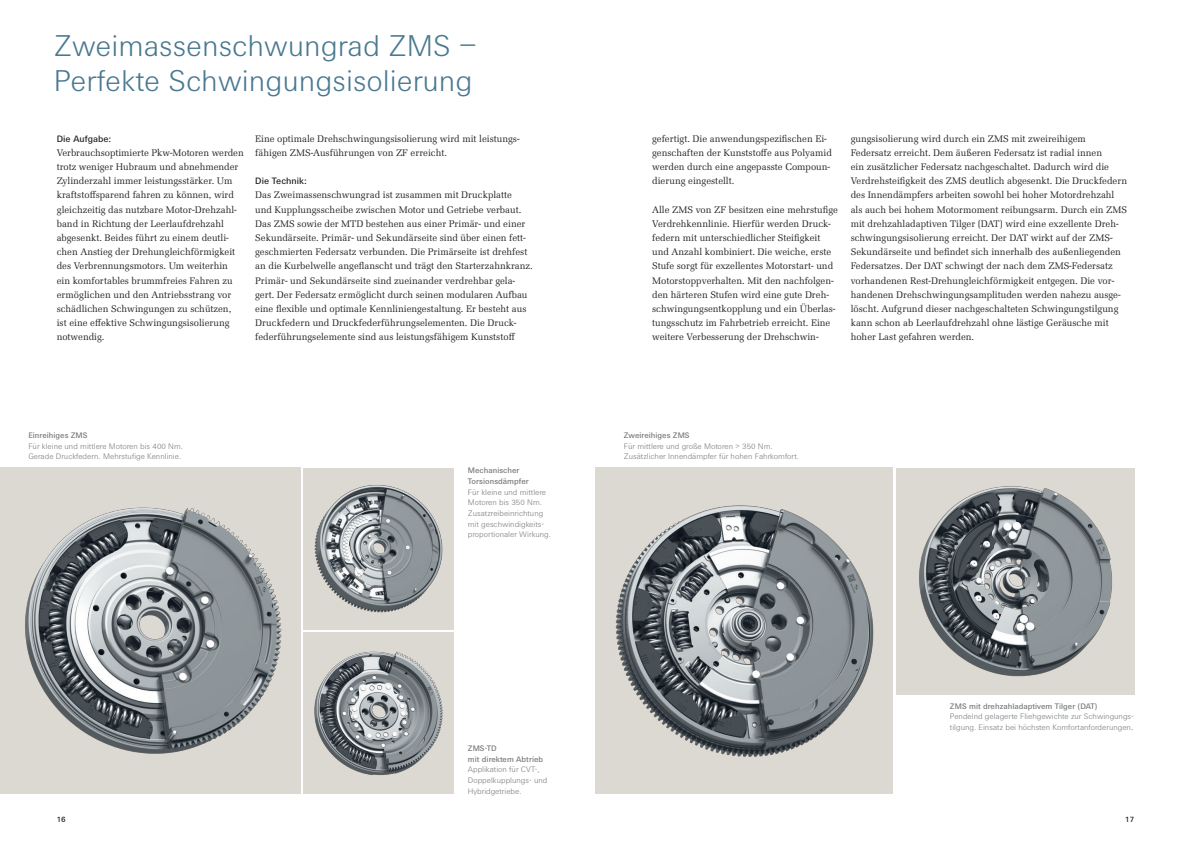
<style>
.page{position:relative;width:1191px;height:842px;background:#fff}
.page>*{position:absolute;margin:0;border:0;box-sizing:border-box;transform-origin:0 0}
.t1{font:300 30px/35.4px "ZF Sans";color:#497890}
.t2{font:500 9.2px "ZF Sans";letter-spacing:.005em;color:#231f20}
.t3{font:9.1px/14.2px "ZF Serif";color:#231f20}
.t4{font:300 8px/10.6px "ZF Sans";color:#76787b}
.t5{font:500 8px/10.6px "ZF Sans";letter-spacing:.005em;color:#76787b}
.t6{font:500 8px "ZF Sans";color:#231f20}
.s1{color:#231f20}
</style>
<div class="page">
<img style="left:303px;top:632px;width:151px;height:162px">
<img style="left:0;top:468px;width:300px;height:326px">
<div style="left:595px;top:468px;width:298px;height:326px;background:#dcd8d2"></div>
<img style="left:615px;top:505px;width:259px;height:252px">
<img style="left:896px;top:468px;width:238px;height:226px">
<img style="left:303px;top:468px;width:151px;height:161px">
<h1 class="t1" style="left:54px;top:29px;width:424px">Zweimassenschwungrad ZMS –<br>Perfekte Schwingungsisolierung</h1>
<p class="t2" style="left:57px;top:133px;width:56px">Die Aufgabe:</p>
<p class="t3" style="left:57px;top:146px;width:189px">Verbrauchsoptimierte Pkw-Motoren werden trotz weniger Hubraum und abnehmender Zylinderzahl immer leistungsstärker. Um kraftstoffsparend fahren zu können, wird gleichzeitig das nutzbare Motor-Drehzahl&shy;band in Richtung der Leerlaufdrehzahl abgesenkt. Beides führt zu einem deutli&shy;chen Anstieg der Drehungleichförmigkeit des Verbrennungsmotors. Um weiterhin<br>ein komfortables brummfreies Fahren zu ermöglichen und den Antriebsstrang vor schädlichen Schwingungen zu schützen,<br>ist eine effektive Schwingungsisolierung notwendig.</p>
<p class="t3" style="left:255px;top:132px;width:266px">Eine optimale Drehschwingungsisolierung wird mit leistungs&shy;fähigen ZMS-Ausführungen von ZF erreicht.</p>
<p class="t2" style="left:255px;top:176px;width:53px">Die Technik:</p>
<p class="t3" style="left:255px;top:188px;width:279px">Das Zweimassenschwungrad ist zusammen mit Druckplatte<br>und Kupplungsscheibe zwischen Motor und Getriebe verbaut.<br>Das ZMS sowie der MTD bestehen aus einer Primär- und einer Sekundärseite. Primär- und Sekundärseite sind über einen fett&shy;geschmierten Federsatz verbunden. Die Primärseite ist drehfest an die Kurbelwelle angeflanscht und trägt den Starterzahnkranz.<br>Primär- und Sekundärseite sind zueinander verdrehbar gela&shy;gert. Der Federsatz ermöglicht durch seinen modularen Aufbau eine flexible und optimale Kennliniengestaltung. Er besteht aus Druckfedern und Druckfederführungselementen. Die Druck&shy;federführungselemente sind aus leistungsfähigem Kunststoff</p>
<p class="t5" style="left:28px;top:430px;width:61px">Einreihiges ZMS</p>
<p class="t4" style="left:28px;top:441px;width:156px">Für kleine und mittlere Motoren bis 400 Nm.<br>Gerade Druckfedern. Mehrstufige Kennlinie.</p>
<p class="t5" style="left:468px;top:465px;width:62px">Mechanischer<br>Torsionsdämpfer</p>
<p class="t4" style="left:468px;top:487px;width:85px">Für kleine und mittlere<br>Motoren bis 350 Nm.<br>Zusatzreibeinrichtung mit geschwindigkeits&shy;proportionaler Wirkung.</p>
<p class="t5" style="left:468px;top:743px;width:77px">ZMS-TD<br>mit direktem Abtrieb</p>
<p class="t4" style="left:468px;top:764px;width:81px">Applikation für CVT-,<br>Doppelkupplungs- und<br>Hybridgetriebe.</p>
<p class="t3" style="left:652px;top:132px;width:181px">gefertigt. Die anwendungspezifischen Ei&shy;genschaften der Kunststoffe aus Polyamid werden durch eine angepasste Compoun&shy;dierung eingestellt.</p>
<p class="t3" style="left:652px;top:203px;width:187px">Alle ZMS von ZF besitzen eine mehrstufige Verdrehkennlinie. Hierfür werden Druck&shy;federn mit unterschiedlicher Steifigkeit und Anzahl kombiniert. Die weiche, erste Stufe sorgt für exzellentes Motorstart- und Motorstoppverhalten. Mit den nachfolgen&shy;den härteren Stufen wird eine gute Dreh&shy;schwingungsentkopplung und ein Überlas&shy;tungsschutz im Fahrbetrieb erreicht. Eine weitere Verbesserung der Drehschwin-</p>
<p class="t3" style="left:850px;top:132px;width:278px">gungsisolierung wird durch ein ZMS mit zweireihigem Federsatz erreicht. Dem äußeren Federsatz ist radial innen<br>ein zusätzlicher Federsatz nachgeschaltet. Dadurch wird die Verdrehsteifigkeit des ZMS deutlich abgesenkt. Die Druckfedern des Innendämpfers arbeiten sowohl bei hoher Motordrehzahl als auch bei hohem Motormoment reibungsarm. Durch ein ZMS mit drehzahladaptiven Tilger (DAT) wird eine exzellente Dreh&shy;schwingungsisolierung erreicht. Der DAT wirkt auf der ZMS-Sekundärseite und befindet sich innerhalb des außenliegenden Federsatzes. Der DAT schwingt der nach dem ZMS-Federsatz vorhandenen Rest-Drehungleichförmigkeit entgegen. Die vor&shy;handenen Drehschwingungsamplituden werden nahezu ausge&shy;löscht. Aufgrund dieser nachgeschalteten Schwingungstilgung kann schon ab Leerlaufdrehzahl ohne lästige Geräusche mit hoher Last gefahren werden.</p>
<p class="t5" style="left:624px;top:430px;width:67px">Zweireihiges ZMS</p>
<p class="t4" style="left:624px;top:441px;width:177px">Für mittlere und große Motoren &gt; 350 Nm.<br>Zusätzlicher Innendämpfer für hohen Fahrkomfort.</p>
<p class="t5" style="left:950px;top:701px;width:149px">ZMS mit drehzahladaptivem Tilger (DAT)</p>
<p class="t4" style="left:950px;top:711px;width:185px">Pendelnd gelagerte Fliehgewichte zur Schwingungs&shy;tilgung. Einsatz bei höchsten Komfortanforderungen<span class="s1">.</span></p>
<p class="t6" style="left:57px;top:815px;width:11px">16</p>
<p class="t6" style="left:1125px;top:815px;width:11px">17</p>
</div>
